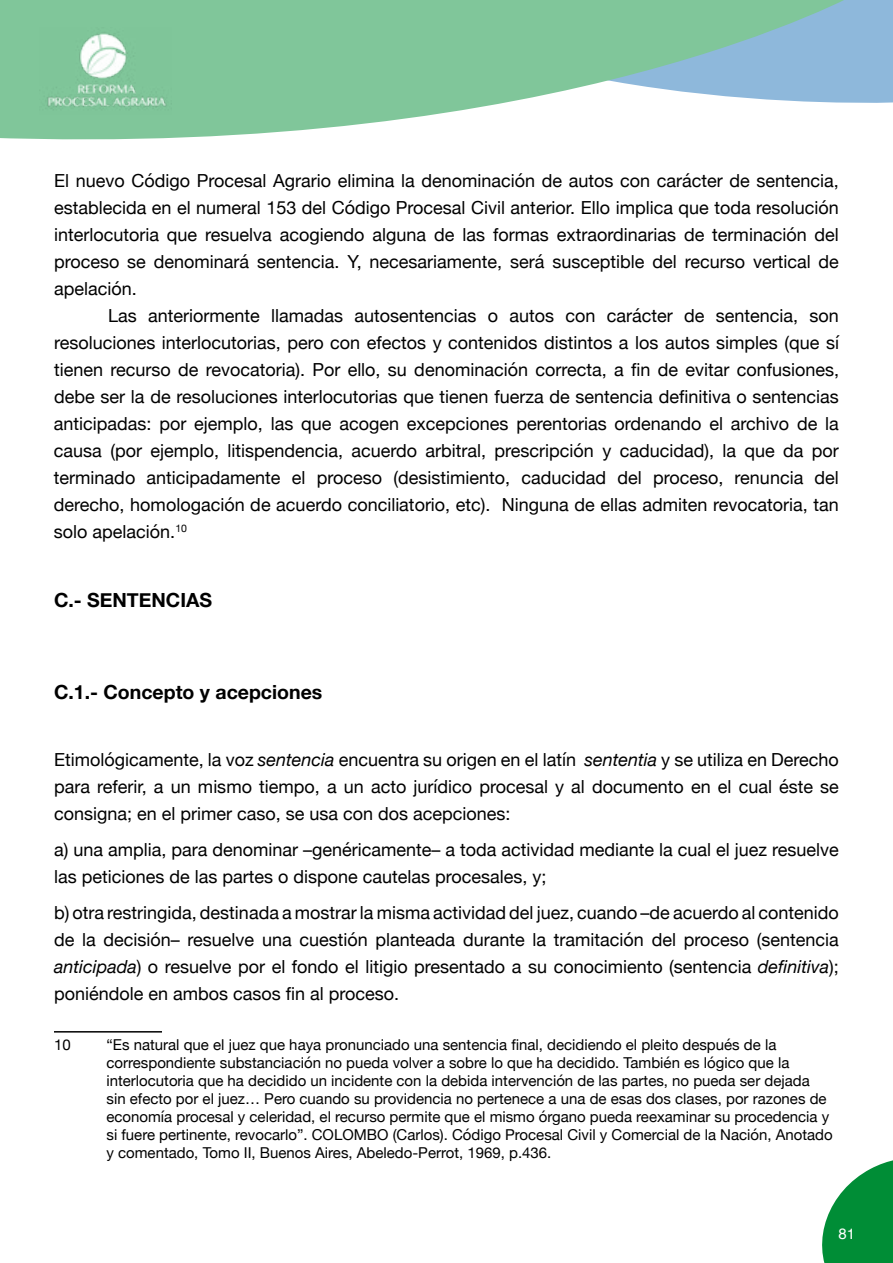
<style>
.page{position:relative;width:893px;height:1263px;background:#fff}
.page>*{position:absolute;margin:0;border:0;box-sizing:border-box;transform-origin:0 0}
.t1{font:700 19.5px "Helvetica Neue";color:#000}
.t2{font:18px/27px "Helvetica Neue";color:#000;text-align:justify}
.t3{font:15px/18px "Helvetica Neue";color:#000}
.t4{font:15px "Helvetica";color:#fff}
.s1{font-style:italic}
</style>
<div class="page">
<div style="left:862px;top:0;width:31px;height:103px;background:#8eb8db"></div>
<svg style="left:0;top:0;width:862px;height:140px;fill:#80c69a"></svg>
<img style="left:40px;top:28px;width:132px;height:87px">
<svg style="left:822px;top:1160px;width:71px;height:103px"></svg>
<hr style="left:54px;top:1031px;width:108px;height:1px;background:#000">
<p class="t2" style="left:54px;top:168px;width:786px">El nuevo Código Procesal Agrario elimina la denominación de autos con carácter de sentencia, establecida en el numeral 153 del Código Procesal Civil anterior. Ello implica que toda resolución interlocutoria que resuelva acogiendo alguna de las formas extraordinarias de terminación del proceso se denominará sentencia. Y, necesariamente, será susceptible del recurso vertical de apelación.</p>
<p class="t2" style="left:54px;top:303px;width:786px;text-indent:54px">Las anteriormente llamadas autosentencias o autos con carácter de sentencia, son resoluciones interlocutorias, pero con efectos y contenidos distintos a los autos simples (que sí tienen recurso de revocatoria). Por ello, su denominación correcta, a fin de evitar confusiones, debe ser la de resoluciones interlocutorias que tienen fuerza de sentencia definitiva o sentencias anticipadas: por ejemplo, las que acogen excepciones perentorias ordenando el archivo de la causa (por ejemplo, litispendencia, acuerdo arbitral, prescripción y caducidad), la que da por terminado anticipadamente el proceso (desistimiento, caducidad del proceso, renuncia del derecho, homologación de acuerdo conciliatorio, etc). Ninguna de ellas admiten revocatoria, tan solo apelación.<sup>10</sup></p>
<p class="t1" style="left:54px;top:584px;width:160px">C.- SENTENCIAS</p>
<p class="t1" style="left:54px;top:676px;width:270px">C.1.- Concepto y acepciones</p>
<p class="t2" style="left:54px;top:747px;width:786px">Etimológicamente, la voz <span class="s1">sentencia</span> encuentra su origen en el latín <span class="s1">sententia</span> y se utiliza en Derecho para referir, a un mismo tiempo, a un acto jurídico procesal y al documento en el cual éste se consigna; en el primer caso, se usa con dos acepciones:</p>
<p class="t2" style="left:54px;top:837px;width:786px">a) una amplia, para denominar –genéricamente– a toda actividad mediante la cual el juez resuelve las peticiones de las partes o dispone cautelas procesales, y;</p>
<p class="t2" style="left:54px;top:900px;width:786px">b) otra restringida, destinada a mostrar la misma actividad del juez, cuando –de acuerdo al contenido de la decisión– resuelve una cuestión planteada durante la tramitación del proceso (sentencia <span class="s1">anticipada</span>) o resuelve por el fondo el litigio presentado a su conocimiento (sentencia <span class="s1">definitiva</span>); poniéndole en ambos casos fin al proceso.</p>
<p class="t3" style="left:54px;top:1036px;width:18px">10</p>
<p class="t3" style="left:106px;top:1036px;width:728px">“Es natural que el juez que haya pronunciado una sentencia final, decidiendo el pleito después de la correspondiente substanciación no pueda volver a sobre lo que ha decidido. También es lógico que la interlocutoria que ha decidido un incidente con la debida intervención de las partes, no pueda ser dejada<br>sin efecto por el juez… Pero cuando su providencia no pertenece a una de esas dos clases, por razones de economía procesal y celeridad, el recurso permite que el mismo órgano pueda reexaminar su procedencia y si fuere pertinente, revocarlo”. COLOMBO (Carlos). Código Procesal Civil y Comercial de la Nación, Anotado y comentado, Tomo II, Buenos Aires, Abeledo-Perrot, 1969, p.436.</p>
<p class="t4" style="left:838px;top:1222px;width:18px">81</p>
</div>
